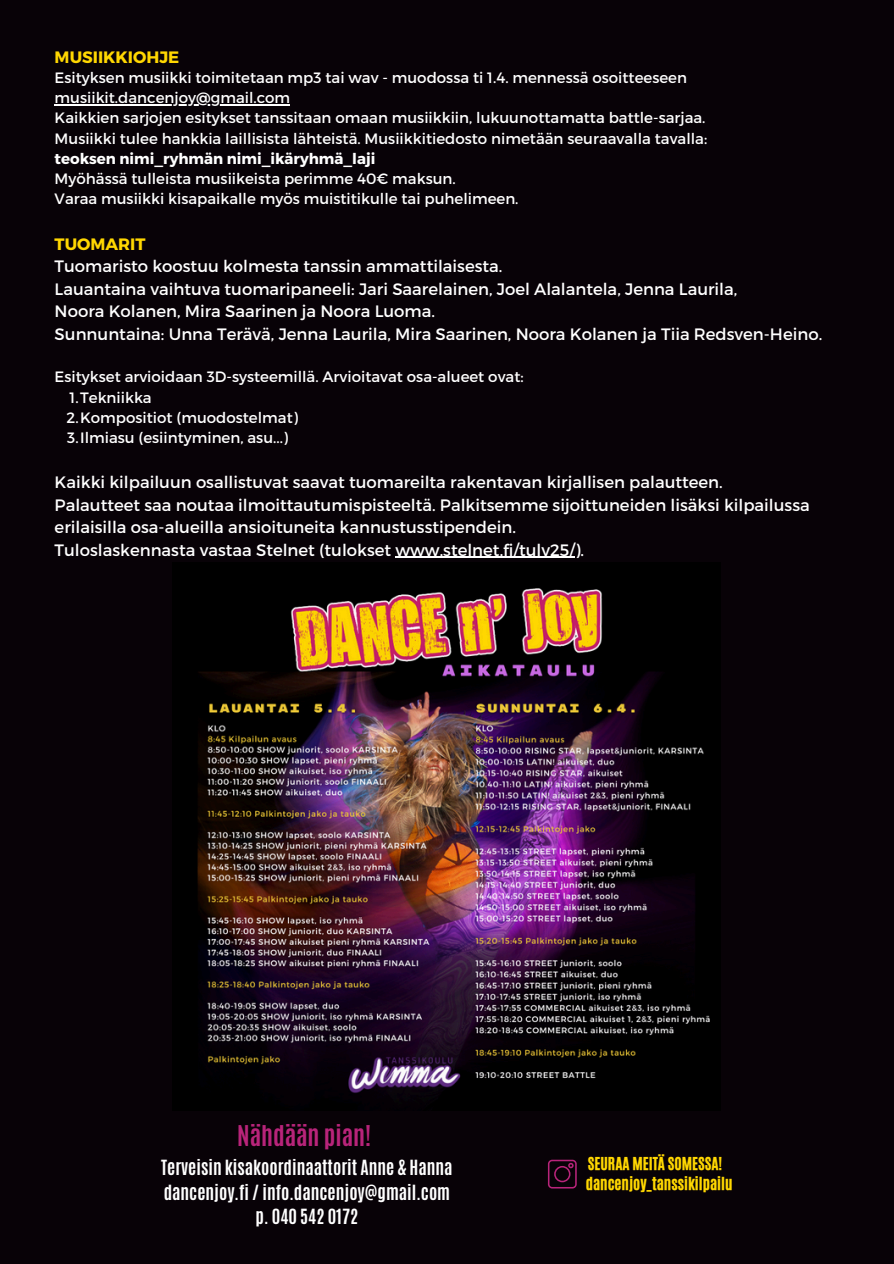
<style>
.page{position:relative;width:894px;height:1264px;background:#fff}
.page>*{position:absolute;margin:0;border:0;box-sizing:border-box;transform-origin:0 0}
.t1{font:700 23.85px "Antonio";color:#b8247a}
.t2{font:700 17.4px/24.3px "Antonio";color:#fff;text-align:center}
.t3{font:16.5px/22.5px "Montserrat";color:#fff}
.t4{font:700 16.5px "Montserrat";color:#ffd701}
.t5{font:15px "Montserrat";color:#fff}
.t6{font:15px/20.2px "CA Generated";color:#ffd701}
.t7{font:700 15px "Montserrat";color:#fff}
.s1{font-weight:700;color:#ffd701}
</style>
<div class="page">
<div style="left:0;top:0;width:893px;height:1263px;background:#080207"></div>
<svg style="left:547px;top:1159px;width:29px;height:29px"></svg>
<img style="left:197px;top:588px;width:513px;height:505px">
<hr style="left:55px;top:104px;width:235px;height:1px;background:#fff">
<hr style="left:395px;top:557px;width:179px;height:1px;background:#fff">
<p class="t4" style="left:55px;top:46px;width:126px">MUSIIKKIOHJE</p>
<p class="t5" style="left:55px;top:68px;width:633px">Esityksen musiikki toimitetaan mp3 tai wav - muodossa ti 1.4. mennessä osoitteeseen</p>
<p class="t5" style="left:55px;top:88px;width:237px">musiikit.dancenjoy@gmail.com</p>
<p class="t5" style="left:55px;top:108px;width:652px">Kaikkien sarjojen esitykset tanssitaan omaan musiikkiin, lukuunottamatta battle-sarjaa.</p>
<p class="t5" style="left:55px;top:129px;width:653px">Musiikki tulee hankkia laillisista lähteistä. Musiikkitiedosto nimetään seuraavalla tavalla:</p>
<h3 class="t7" style="left:55px;top:149px;width:322px">teoksen nimi_ryhmän nimi_ikäryhmä_laji</h3>
<p class="t5" style="left:55px;top:169px;width:402px">Myöhässä tulleista musiikeista perimme 40€ maksun.</p>
<p class="t5" style="left:55px;top:189px;width:465px">Varaa musiikki kisapaikalle myös muistitikulle tai puhelimeen.</p>
<p class="t3" style="left:55px;top:231px;width:768px"><span class="s1">TUOMARIT<br></span>Tuomaristo koostuu kolmesta tanssin ammattilaisesta.<br>Lauantaina vaihtuva tuomaripaneeli: Jari Saarelainen, Joel Alalantela, Jenna Laurila,<br>Noora Kolanen, Mira Saarinen ja Noora Luoma.<br>Sunnuntaina: Unna Terävä, Jenna Laurila, Mira Saarinen, Noora Kolanen ja Tiia Redsven-Heino.</p>
<p class="t5" style="left:55px;top:367px;width:470px">Esitykset arvioidaan 3D-systeemillä. Arvioitavat osa-alueet ovat:</p>
<h3 class="t5" style="left:70px;top:387px;width:84px">1.Tekniikka</h3>
<p class="t5" style="left:67px;top:408px;width:233px">2.Kompositiot (muodostelmat)</p>
<h1 class="t5" style="left:67px;top:428px;width:222px">3.Ilmiasu (esiintyminen, asu...)</h1>
<h2 class="t3" style="left:55px;top:470px;width:756px">Kaikki kilpailuun osallistuvat saavat tuomareilta rakentavan kirjallisen palautteen.<br>Palautteet saa noutaa ilmoittautumispisteeltä. Palkitsemme sijoittuneiden lisäksi kilpailussa erilaisilla osa-alueilla ansioituneita kannustusstipendein.<br>Tuloslaskennasta vastaa Stelnet (tulokset www.stelnet.fi/tulv25/).</h2>
<p class="t1" style="left:237px;top:1118px;width:135px">Nähdään pian!</p>
<p class="t2" style="left:161px;top:1155px;width:293px">Terveisin kisakoordinaattorit Anne &amp; Hanna dancenjoy.fi / info.dancenjoy@gmail.com p. 040 542 0172</p>
<p class="t6" style="left:585px;top:1153px;width:148px">SEURAA MEITÄ SOMESSA! dancenjoy_tanssikilpailu</p>
</div>
